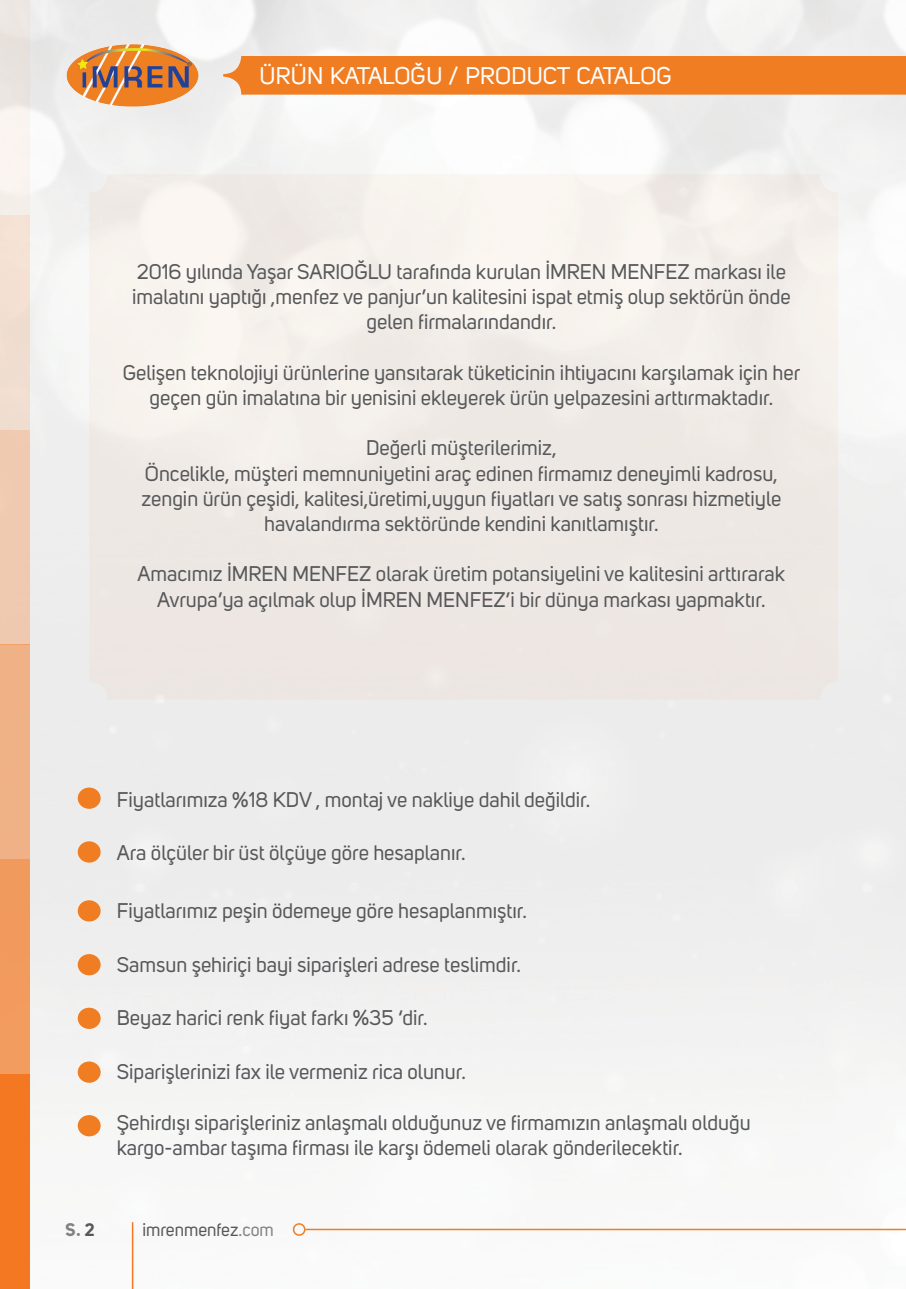
<style>
.page{position:relative;width:906px;height:1289px;background:#fff}
.page>*{position:absolute;margin:0;border:0;box-sizing:border-box;transform-origin:0 0}
.t1{font:24px "Uni Sans Regular";color:#fff}
.t2{font:21px/25.2px "Uni Sans";color:#57585a;text-align:center}
.t3{font:18px "Uni Sans";color:#57585a}
.t4{font:18px "Uni Sans Bold";color:#808285}
.s1{color:#57585a}
.s2{color:#808285}
</style>
<div class="page">
<img style="left:30px;top:0;width:876px;height:1288px">
<hr style="left:132px;top:1222px;width:1px;height:66px;background:#f47721">
<div style="left:293px;top:1223px;width:12px;height:12px;border:2px solid #f07d22;border-radius:50%"></div>
<hr style="left:305px;top:1228px;width:601px;height:2px;background:#f07d22">
<div style="left:223px;top:56px;width:683px;height:39px;background:#f07d22"></div>
<div style="left:0;top:0;width:30px;height:215px;background:linear-gradient(to right,#f2ece8,#f1ebe7)"></div>
<div style="left:0;top:215px;width:30px;height:214px;background:#f2dfd2"></div>
<div style="left:0;top:429px;width:30px;height:215px;background:#efcab0"></div>
<div style="left:0;top:1074px;width:30px;height:214px;background:#f47721"></div>
<div style="left:0;top:859px;width:30px;height:215px;background:#f29b5f"></div>
<div style="left:0;top:644px;width:30px;height:215px;background:#efb186"></div>
<img style="left:67px;top:44px;width:131px;height:62px">
<div style="left:78px;top:787px;width:23px;height:21px;background:#f07d22;border-radius:50%"></div>
<div style="left:78px;top:900px;width:23px;height:21px;background:#f07d22;border-radius:50%"></div>
<div style="left:78px;top:1007px;width:23px;height:21px;background:#f07d22;border-radius:50%"></div>
<div style="left:78px;top:841px;width:23px;height:21px;background:#f07d22;border-radius:50%"></div>
<div style="left:78px;top:954px;width:23px;height:21px;background:#f07d22;border-radius:50%"></div>
<div style="left:78px;top:1061px;width:23px;height:21px;background:#f07d22;border-radius:50%"></div>
<div style="left:78px;top:1115px;width:23px;height:21px;background:#f07d22;border-radius:50%"></div>
<div style="left:89px;top:174px;width:749px;height:525px;background:#efe9e5;border-radius:18px"></div>
<p class="t1" style="left:259px;top:62px;width:414px">ÜRÜN KATALOĞU / PRODUCT CATALOG</p>
<p class="t2" style="left:132px;top:259px;width:660px">2016 yılında Yaşar SARIOĞLU tarafında kurulan İMREN MENFEZ markası ile imalatını yaptığı ,menfez ve panjur’un kalitesini ispat etmiş olup sektörün önde gelen firmalarındandır.</p>
<p class="t2" style="left:123px;top:360px;width:679px">Gelişen teknolojiyi ürünlerine yansıtarak tüketicinin ihtiyacını karşılamak için her geçen gün imalatına bir yenisini ekleyerek ürün yelpazesini arttırmaktadır.</p>
<p class="t2" style="left:141px;top:436px;width:641px">Değerli müşterilerimiz,<br>Öncelikle, müşteri memnuniyetini araç edinen firmamız deneyimli kadrosu, zengin ürün çeşidi, kalitesi,üretimi,uygun fiyatları ve satış sonrası hizmetiyle havalandırma sektöründe kendini kanıtlamıştır.</p>
<p class="t2" style="left:137px;top:562px;width:649px">Amacımız İMREN MENFEZ olarak üretim potansiyelini ve kalitesini arttırarak<br>Avrupa’ya açılmak olup İMREN MENFEZ’i bir dünya markası yapmaktır.</p>
<p class="t2" style="left:117px;top:787px;width:475px">Fiyatlarımıza %18 KDV , montaj ve nakliye dahil değildir.</p>
<p class="t2" style="left:117px;top:840px;width:350px">Ara ölçüler bir üst ölçüye göre hesaplanır.</p>
<p class="t2" style="left:117px;top:898px;width:412px">Fiyatlarımız peşin ödemeye göre hesaplanmıştır.</p>
<p class="t2" style="left:117px;top:952px;width:406px">Samsun şehiriçi bayi siparişleri adrese teslimdir.</p>
<p class="t2" style="left:117px;top:1004px;width:312px">Beyaz harici renk fiyat farkı %35 ‘dir.</p>
<p class="t2" style="left:117px;top:1059px;width:350px">Siparişlerinizi fax ile vermeniz rica olunur.</p>
<p class="t2" style="left:117px;top:1110px;width:635px;text-align:left">Şehirdışı siparişleriniz anlaşmalı olduğunuz ve firmamızın anlaşmalı olduğu kargo-ambar taşıma firması ile karşı ödemeli olarak gönderilecektir.</p>
<p class="t4" style="left:66px;top:1218px;width:31px">S. <span class="s1">2</span></p>
<p class="t3" style="left:142px;top:1219px;width:133px">imrenmenfez<span class="s2">.com</span></p>
</div>
